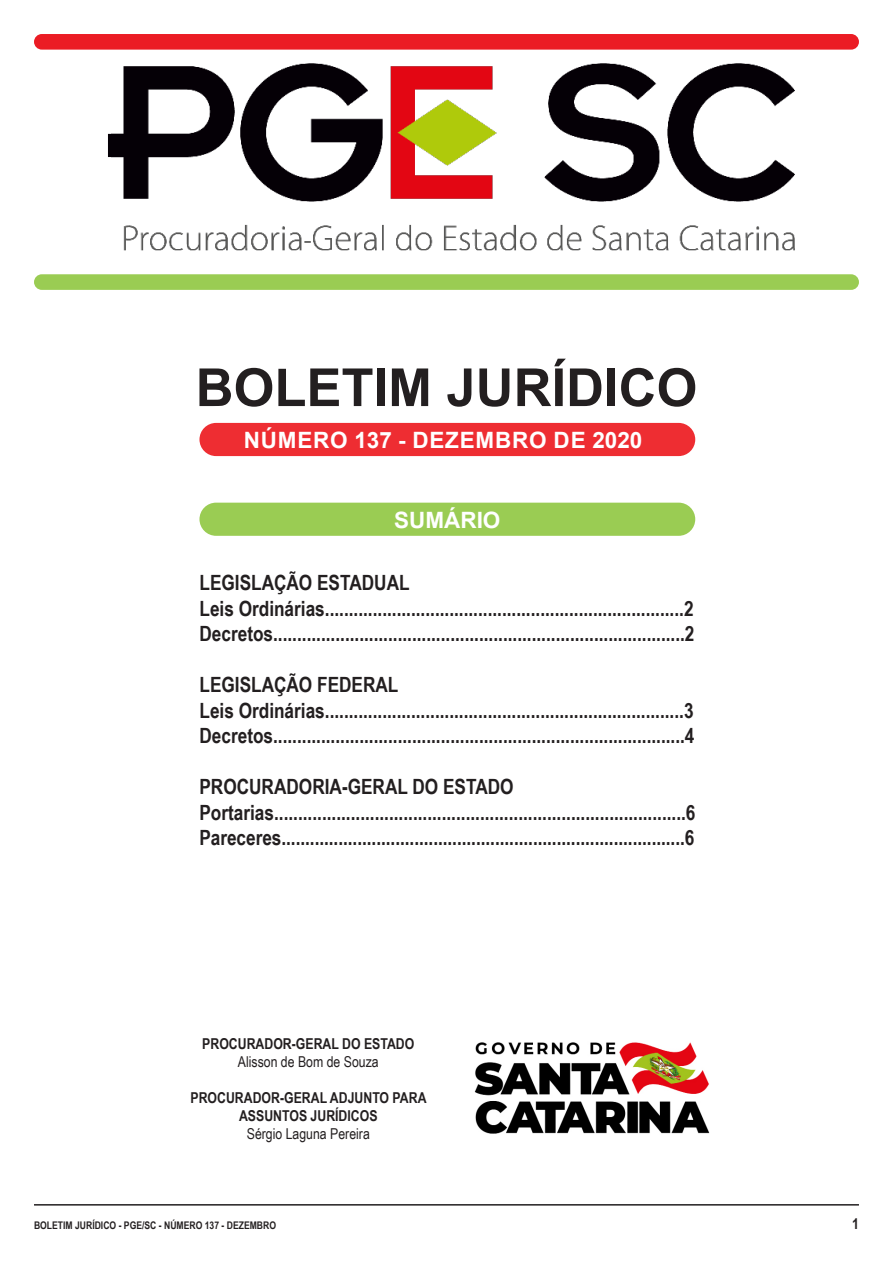
<style>
.page{position:relative;width:893px;height:1263px;background:#fff}
.page>*{position:absolute;margin:0;border:0;box-sizing:border-box;transform-origin:0 0}
.t1{font:700 52.5px "Arial";color:#231f20}
.t2{font:700 22.5px "Arial";letter-spacing:.035em;color:#fff}
.t3{font:700 22.5px "Arial";color:#fff}
.t4{font:700 21px/25.5px "Arial Narrow";color:#231f20}
.t5{font:700 15px "Arial Narrow";color:#231f20}
.t6{font:15px "Arial Narrow";color:#231f20}
.t7{font:700 10.5px "Arial Narrow";color:#231f20}
</style>
<div class="page">
<hr style="left:34px;top:1204px;width:825px;height:1px;background:#231f20">
<img style="left:108px;top:63px;width:687px;height:188px">
<div style="left:34px;top:34px;width:825px;height:16px;background:#eb1c24;border-radius:8px"></div>
<div style="left:34px;top:274px;width:825px;height:16px;background:#9acc53;border-radius:8px"></div>
<div style="left:199px;top:423px;width:496px;height:33px;background:#ee2d32;border-radius:17px"></div>
<div style="left:199px;top:503px;width:496px;height:33px;background:#9acc53;border-radius:17px"></div>
<img style="left:475px;top:1042px;width:235px;height:92px">
<p class="t1" style="left:196px;top:351px;width:503px">BOLETIM JURÍDICO</p>
<p class="t2" style="left:244px;top:424px;width:400px">NÚMERO 137 - DEZEMBRO DE 2020</p>
<p class="t3" style="left:394px;top:505px;width:108px">SUMÁRIO</p>
<p class="t4" style="left:199px;top:569px;width:212px">LEGISLAÇÃO ESTADUAL</p>
<p class="t4" style="left:199px;top:594px;width:496px">Leis Ordinárias...........................................................................2</p>
<p class="t4" style="left:199px;top:620px;width:497px">Decretos......................................................................................2</p>
<p class="t4" style="left:199px;top:671px;width:200px">LEGISLAÇÃO FEDERAL</p>
<p class="t4" style="left:199px;top:696px;width:497px">Leis Ordinárias...........................................................................3<br>Decretos......................................................................................4</p>
<p class="t4" style="left:199px;top:773px;width:316px">PROCURADORIA-GERAL DO ESTADO</p>
<p class="t4" style="left:199px;top:798px;width:497px">Portarias......................................................................................6</p>
<p class="t4" style="left:199px;top:824px;width:496px">Pareceres.....................................................................................6</p>
<p class="t5" style="left:202px;top:1032px;width:214px">PROCURADOR-GERAL DO ESTADO</p>
<p class="t6" style="left:238px;top:1050px;width:142px">Alisson de Bom de Souza</p>
<p class="t5" style="left:191px;top:1086px;width:237px">PROCURADOR-GERAL ADJUNTO PARA</p>
<p class="t5" style="left:239px;top:1104px;width:140px">ASSUNTOS JURÍDICOS</p>
<p class="t6" style="left:247px;top:1122px;width:125px">Sérgio Laguna Pereira</p>
<p class="t7" style="left:34px;top:1217px;width:244px">BOLETIM JURÍDICO - PGE/SC - NÚMERO 137 - DEZEMBRO</p>
<p class="t5" style="left:852px;top:1212px;width:8px">1</p>
</div>
